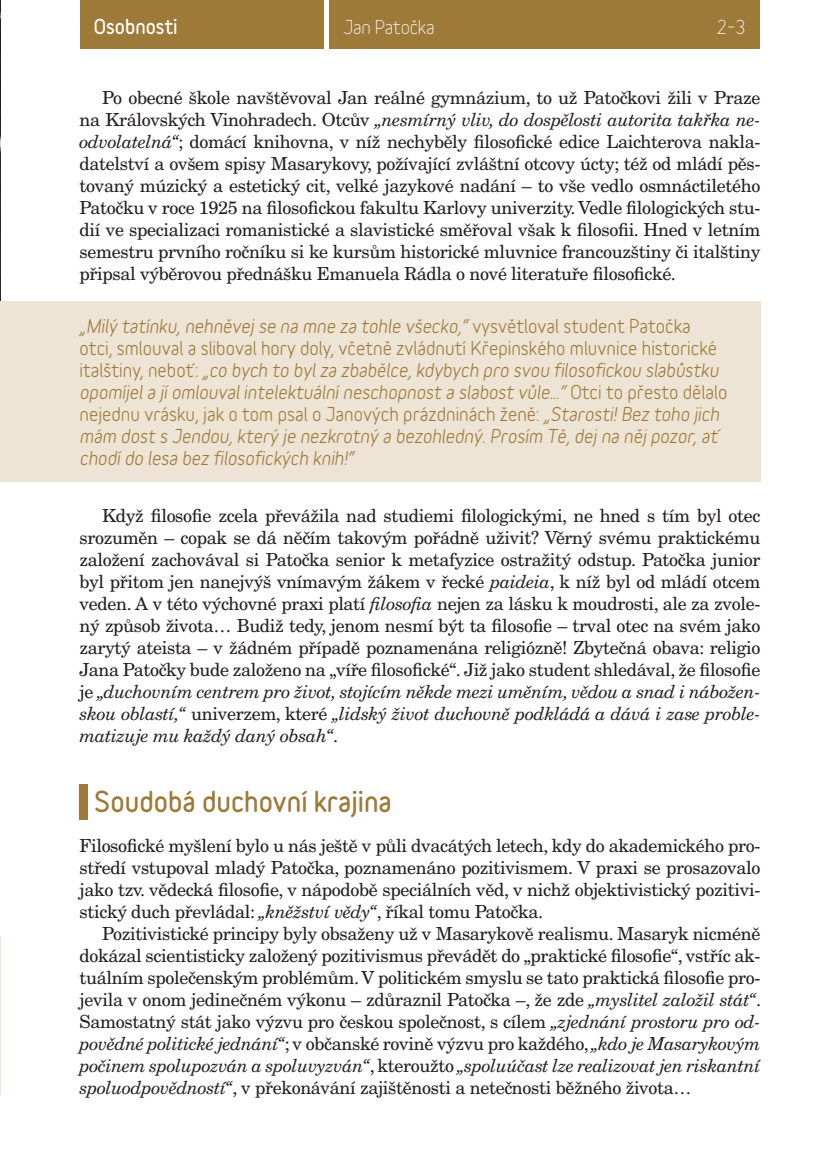
<style>
.page{position:relative;width:823px;height:1163px;background:#fff}
.page>*{position:absolute;margin:0;border:0;box-sizing:border-box;transform-origin:0 0}
.t1{font:900 26px "Variable";color:#9d7a38}
.t2{font:18.4px "Variable";letter-spacing:-.01em;color:#fff}
.t3{font:900 18.4px "Variable";color:#fff}
.t4{font:18px/22px "New Century Schlbk CE";letter-spacing:-.02em;color:#231f20;text-align:justify}
.t5{font:italic 700 18px/22px "Variable";color:#9d7a38}
.s1{font-style:italic}
.s2{font-style:normal}
</style>
<div class="page">
<div style="left:80px;top:0;width:243px;height:48px;background:#9d7a38"></div>
<div style="left:329px;top:0;width:430px;height:48px;background:#9d7a38"></div>
<div style="left:80px;top:784px;width:8px;height:36px;background:#9d7a38"></div>
<img style="left:0;top:0;width:1px;height:302px">
<hr style="left:0;top:936px;width:1px;height:158px;background:#ede4d5">
<div style="left:0;top:302px;width:760px;height:180px;background:#ede4d5"></div>
<p class="t3" style="left:94px;top:19px;width:85px">Osobnosti</p>
<p class="t2" style="left:343px;top:20px;width:93px">Jan Patočka</p>
<p class="t2" style="left:716px;top:20px;width:30px">2–3</p>
<p class="t4" style="left:80px;top:88px;width:682px;text-indent:23px">Po obecné škole navštěvoval Jan reálné gymnázium, to už Patočkovi žili v Praze na Královských Vinohradech. Otcův <span class="s1">„nesmírný vliv, do dospělosti autorita takřka ne&shy;odvolatelná“</span>; domácí knihovna, v níž nechyběly filosofické edice Laichterova nakla&shy;datelství a ovšem spisy Masarykovy, požívající zvláštní otcovy úcty; též od mládí pěs&shy;tovaný múzický a estetický cit, velké jazykové nadání – to vše vedlo osmnáctiletého Patočku v roce 1925 na filosofickou fakultu Karlovy univerzity. Vedle filologických stu&shy;dií ve specializaci romanistické a slavistické směřoval však k filosofii. Hned v letním semestru prvního ročníku si ke kursům historické mluvnice francouzštiny či italštiny připsal výběrovou přednášku Emanuela Rádla o nové literatuře filosofické.</p>
<p class="t5" style="left:80px;top:316px;width:649px">„Milý tatínku, nehněvej se na mne za tohle všecko,“ <span class="s2">vysvětloval student Patočka otci, smlouval a sliboval hory doly, včetně zvládnutí Křepinského mluvnice historické italštiny, neboť:</span> „co bych to byl za zbabělce, kdybych pro svou filosofickou slabůstku opomíjel a jí omlouval intelektuální neschopnost a slabost vůle...“ <span class="s2">Otci to přesto dělalo nejednu vrásku, jak o tom psal o Janových prázdninách ženě:</span> „Starosti! Bez toho jich mám dost s Jendou, který je nezkrotný a bezohledný. Prosím Tě, dej na něj pozor, ať chodí do lesa bez filosofických knih!“</p>
<p class="t4" style="left:79px;top:506px;width:682px;text-indent:23px">Když filosofie zcela převážila nad studiemi filologickými, ne hned s tím byl otec srozuměn – copak se dá něčím takovým pořádně uživit? Věrný svému praktickému založení zachovával si Patočka senior k metafyzice ostražitý odstup. Patočka junior byl přitom jen nanejvýš vnímavým žákem v řecké <span class="s1">paideia</span>, k níž byl od mládí otcem veden. A v této výchovné praxi platí <span class="s1">filosofia</span> nejen za lásku k moudrosti, ale za zvole&shy;ný způsob života… Budiž tedy, jenom nesmí být ta filosofie – trval otec na svém jako zarytý ateista – v žádném případě poznamenána religiózně! Zbytečná obava: religio Jana Patočky bude založeno na „víře filosofické“. Již jako student shledával, že filosofie je <span class="s1">„duchovním centrem pro život, stojícím někde mezi uměním, vědou a snad i nábožen&shy;skou oblastí,“</span> univerzem, které <span class="s1">„lidský život duchovně podkládá a dává i zase proble&shy;matizuje mu každý daný obsah“</span>.</p>
<h1 class="t1" style="left:94px;top:790px;width:299px">Soudobá duchovní krajina</h1>
<p class="t4" style="left:80px;top:836px;width:682px">Filosofické myšlení bylo u nás ještě v půli dvacátých letech, kdy do akademického pro&shy;středí vstupoval mladý Patočka, poznamenáno pozitivismem. V praxi se prosazovalo jako tzv. vědecká filosofie, v nápodobě speciálních věd, v nichž objektivistický pozitivi&shy;stický duch převládal: <span class="s1">„kněžství vědy“</span>, říkal tomu Patočka.</p>
<p class="t4" style="left:80px;top:924px;width:682px;text-indent:23px">Pozitivistické principy byly obsaženy už v Masarykově realismu. Masaryk nicméně dokázal scientisticky založený pozitivismus převádět do „praktické filosofie“, vstříc ak&shy;tuálním společenským problémům. V politickém smyslu se tato praktická filosofie pro&shy;jevila v onom jedinečném výkonu – zdůraznil Patočka –, že zde <span class="s1">„myslitel založil stát“</span>.<br>Samostatný stát jako výzvu pro českou společnost, s cílem <span class="s1">„zjednání prostoru pro od&shy;povědné politické jednání“</span>; v občanské rovině výzvu pro každého, <span class="s1">„kdo je Masarykovým počinem spolupozván a spoluvyzván“</span>, kteroužto <span class="s1">„spoluúčast lze realizovat jen riskantní spoluodpovědností“</span>, v překonávání zajištěnosti a netečnosti běžného života…</p>
</div>
